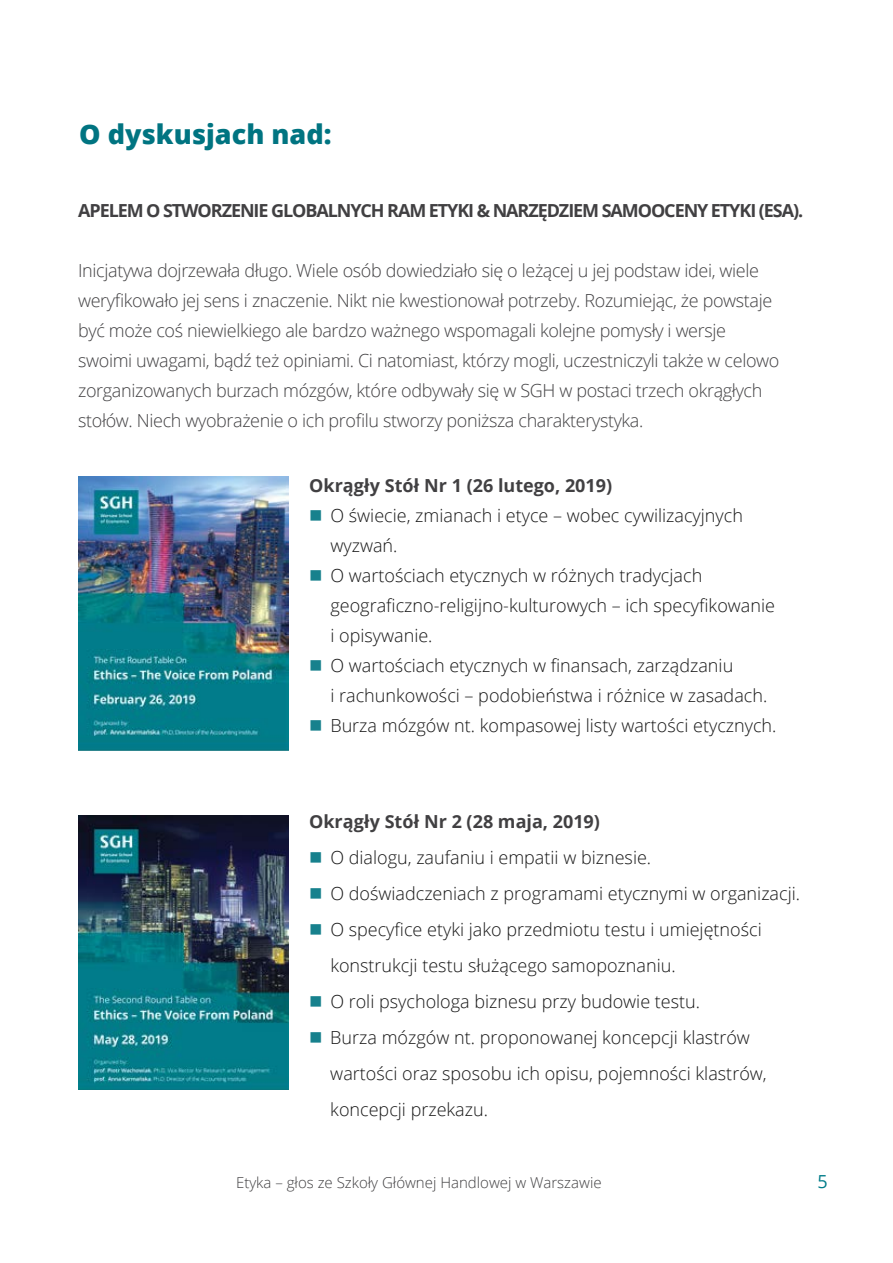
<style>
.page{position:relative;width:893px;height:1263px;background:#fff}
.page>*{position:absolute;margin:0;border:0;box-sizing:border-box;transform-origin:0 0}
.t1{font:800 27px "Open Sans";color:#007481}
.t2{font:300 18px/30px "Open Sans";color:#171717}
.t3{font:300 18px/30px "Open Sans";letter-spacing:-.02em;color:#414042}
.t4{font:700 18px "Open Sans";letter-spacing:-.06em;color:#414042}
.t5{font:700 18px "Open Sans";color:#414042}
.t6{font:18px "Open Sans";color:#007c89}
.t7{font:300 15px "Open Sans";color:#414042}
</style>
<div class="page">
<img style="left:78px;top:476px;width:210px;height:275px">
<img style="left:78px;top:815px;width:210px;height:275px">
<h1 class="t1" style="left:79px;top:114px;width:254px">O dyskusjach nad:</h1>
<p class="t4" style="left:78px;top:198px;width:726px">APELEM O STWORZENIE GLOBALNYCH RAM ETYKI &amp; NARZĘDZIEM SAMOOCENY ETYKI (ESA).</p>
<p class="t3" style="left:78px;top:255px;width:703px">Inicjatywa dojrzewała długo. Wiele osób dowiedziało się o leżącej u jej podstaw idei, wiele weryfikowało jej sens i znaczenie. Nikt nie kwestionował potrzeby. Rozumiejąc, że powstaje być może coś niewielkiego ale bardzo ważnego wspomagali kolejne pomysły i wersje swoimi uwagami, bądź też opiniami. Ci natomiast, którzy mogli, uczestniczyli także w celowo zorganizowanych burzach mózgów, które odbywały się w SGH w postaci trzech okrągłych stołów. Niech wyobrażenie o ich profilu stworzy poniższa charakterystyka.</p>
<p class="t5" style="left:309px;top:473px;width:305px">Okrągły Stół Nr 1 (26 lutego, 2019)</p>
<p class="t2" style="left:330px;top:500px;width:448px">O świecie, zmianach i etyce – wobec cywilizacyjnych wyzwań.<br>O wartościach etycznych w różnych tradycjach geograficzno-religijno-kulturowych – ich specyfikowanie i opisywanie.<br>O wartościach etycznych w finansach, zarządzaniu<br>i rachunkowości – podobieństwa i różnice w zasadach.<br>Burza mózgów nt. kompasowej listy wartości etycznych.</p>
<p class="t5" style="left:309px;top:809px;width:292px">Okrągły Stół Nr 2 (28 maja, 2019)</p>
<p class="t2" style="left:330px;top:839px;width:471px;line-height:36px">O dialogu, zaufaniu i empatii w biznesie.<br>O doświadczeniach z programami etycznymi w organizacji.<br>O specyfice etyki jako przedmiotu testu i umiejętności konstrukcji testu służącego samopoznaniu.<br>O roli psychologa biznesu przy budowie testu.<br>Burza mózgów nt. proponowanej koncepcji klastrów wartości oraz sposobu ich opisu, pojemności klastrów, koncepcji przekazu.</p>
<p class="t7" style="left:236px;top:1172px;width:367px">Etyka – głos ze Szkoły Głównej Handlowej w Warszawie</p>
<p class="t6" style="left:817px;top:1169px;width:12px">5</p>
</div>
